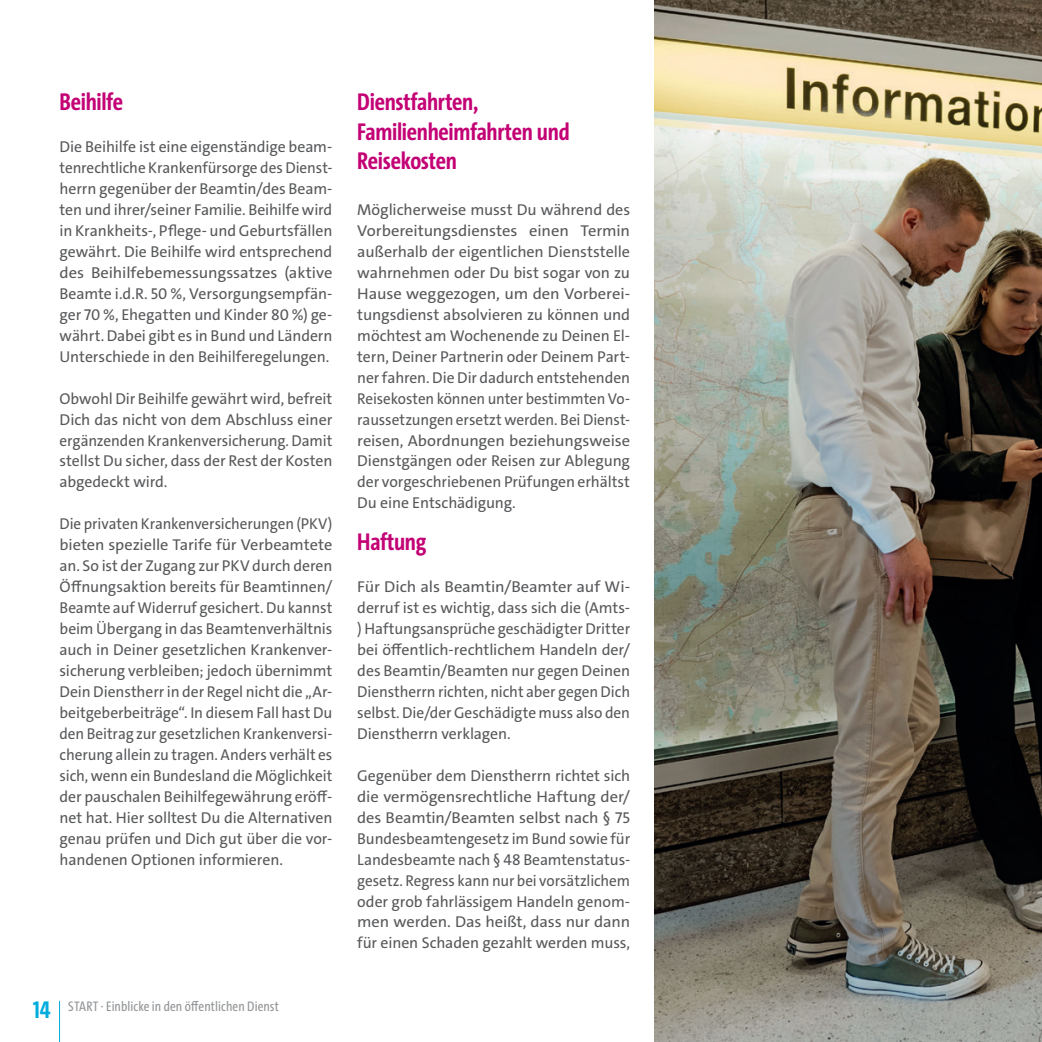
<style>
.page{position:relative;width:1042px;height:1042px;background:#fff}
.page>*{position:absolute;margin:0;border:0;box-sizing:border-box;transform-origin:0 0}
._05_Überschrift_14{font:700 24.5px/29.4px "The Sans Cd LF7";letter-spacing:-.01em;color:#c30175}
._05a_Überschrift_14{font:700 24.5px "The Sans Cd LF7";color:#00acdd}
._08_Fliesstext{font:15.75px/21px "The Sans C4 s";letter-spacing:-.005em;color:#57585a;text-align:justify}
._08_Fliesstext-2{font:15.75px/21px "The Sans C4 s";letter-spacing:-.005em;color:#57585a;text-align:justify;scale:.96 1}
._08_Fliesstext-3{font:15.75px/21px "The Sans C4 s";letter-spacing:-.005em;color:#57585a;text-align:justify;scale:1.05 1}
.t1{font:14px "The Sans Cd LF5 Plain";letter-spacing:.005em;color:#939598}
</style>
<div class="page">
<hr style="left:59px;top:1001px;width:1px;height:41px;background:#00acdd">
<img style="left:655px;top:0;width:387px;height:1042px">
<p class="_05_Überschrift_14" style="left:60px;top:86px;width:65px">Beihilfe</p>
<p class="_08_Fliesstext" style="left:60px;top:136px;width:274px">Die Beihilfe ist eine eigenständige beam&shy;tenrechtliche Krankenfürsorge des Dienst&shy;herrn gegenüber der Beamtin/des Beam&shy;ten und ihrer/seiner Familie. Beihilfe wird in Krankheits-, Pflege- und Geburtsfällen gewährt. Die Beihilfe wird entsprechend des Beihilfebemessungssatzes (aktive Beamte i.d.R. 50 %, Versorgungsempfän&shy;ger 70 %, Ehegatten und Kinder 80 %) ge&shy;währt. Dabei gibt es in Bund und Ländern Unterschiede in den Beihilferegelungen.</p>
<p class="_08_Fliesstext" style="left:60px;top:388px;width:274px">Obwohl Dir Beihilfe gewährt wird, befreit Dich das nicht von dem Abschluss einer ergänzenden Krankenversicherung. Damit stellst Du sicher, dass der Rest der Kosten abgedeckt wird.</p>
<p class="_08_Fliesstext-2" style="left:60px;top:514px;width:286px">Die privaten Krankenversicherungen (PKV) bieten spezielle Tarife für Verbeamtete an. So ist der Zugang zur PKV durch deren Öffnungsaktion bereits für Beamtinnen/ Beamte auf Widerruf gesichert. Du kannst beim Übergang in das Beamtenverhältnis auch in Deiner gesetzlichen Krankenver&shy;sicherung verbleiben; jedoch übernimmt Dein Dienstherr in der Regel nicht die „Ar&shy;beitgeberbeiträge“. In diesem Fall hast Du den Beitrag zur gesetzlichen Krankenversi&shy;cherung allein zu tragen. Anders verhält es sich, wenn ein Bundesland die Möglichkeit der pauschalen Beihilfegewährung eröff&shy;net hat. Hier solltest Du die Alternativen genau prüfen und Dich gut über die vor&shy;handenen Optionen informieren.</p>
<p class="_05a_Überschrift_14" style="left:33px;top:994px;width:19px">14</p>
<p class="t1" style="left:68px;top:997px;width:212px">START · Einblicke in den öffentlichen Dienst</p>
<p class="_05_Überschrift_14" style="left:357px;top:86px;width:214px">Dienstfahrten,<br>Familienheimfahrten und<br>Reisekosten</p>
<p class="_08_Fliesstext" style="left:357px;top:199px;width:274px">Möglicherweise musst Du während des Vorbereitungsdienstes einen Termin außerhalb der eigentlichen Dienststelle wahrnehmen oder Du bist sogar von zu Hause weggezogen, um den Vorberei&shy;tungsdienst absolvieren zu können und möchtest am Wochenende zu Deinen El&shy;tern, Deiner Partnerin oder Deinem Part&shy;ner fahren. Die Dir dadurch entstehenden Reisekosten können unter bestimmten Vo&shy;raussetzungen ersetzt werden. Bei Dienst&shy;reisen, Abordnungen beziehungsweise Dienstgängen oder Reisen zur Ablegung der vorgeschriebenen Prüfungen erhältst Du eine Entschädigung.</p>
<p class="_05_Überschrift_14" style="left:357px;top:526px;width:70px">Haftung</p>
<p class="_08_Fliesstext-3" style="left:357px;top:576px;width:261px">Für Dich als Beamtin/Beamter auf Wi&shy;derruf ist es wichtig, dass sich die (Amts-) Haftungsansprüche geschädigter Dritter bei öffentlich-rechtlichem Handeln der/ des Beamtin/Beamten nur gegen Deinen Dienstherrn richten, nicht aber gegen Dich selbst. Die/der Geschädigte muss also den Dienstherrn verklagen.</p>
<p class="_08_Fliesstext" style="left:357px;top:765px;width:274px">Gegenüber dem Dienstherrn richtet sich die vermögensrechtliche Haftung der/ des Beamtin/Beamten selbst nach § 75<br>Bundesbeamtengesetz im Bund sowie für Landesbeamte nach § 48 Beamtenstatus&shy;gesetz. Regress kann nur bei vorsätzlichem oder grob fahrlässigem Handeln genom&shy;men werden. Das heißt, dass nur dann für einen Schaden gezahlt werden muss,</p>
</div>
